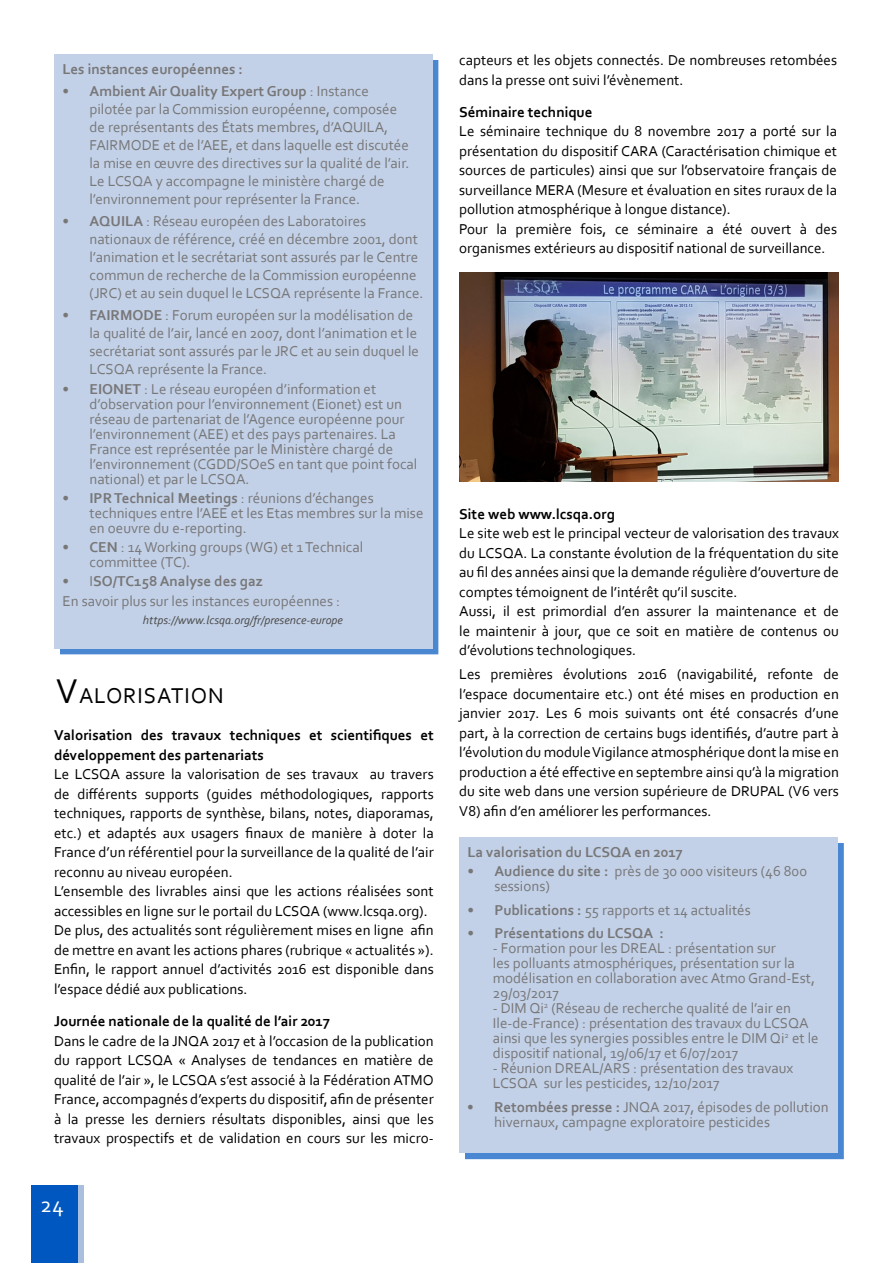
<style>
.page{position:relative;width:893px;height:1263px;background:#fff}
.page>*{position:absolute;margin:0;border:0;box-sizing:border-box;transform-origin:0 0}
.t1{font:22.5px "Corbel";letter-spacing:.04em;color:#000}
.t2{font:22.5px "Corbel";color:#fff}
.t3{font:15px/19.5px "Corbel";color:#000}
.t4{font:15px/15px "Corbel";color:#414042}
.t5{font:700 15px/19.5px "Corbel";color:#000}
.t6{font:700 15px "Corbel";color:#414042}
.t7{font:italic 12px "Corbel";color:#000}
.s1{font-weight:700}
.s2{font-size:36px}
</style>
<div class="page">
<svg style="left:465px;top:843px;width:378px;height:316px;background:#538cd3"></svg>
<div style="left:459px;top:837px;width:378px;height:316px;background:#c2d1e7"></div>
<svg style="left:60px;top:60px;width:378px;height:594px;background:#5e93d5"></svg>
<div style="left:54px;top:54px;width:378px;height:594px;background:#c2d1e7"></div>
<img style="left:459px;top:272px;width:380px;height:210px">
<div style="left:31px;top:1185px;width:47px;height:78px;background:#0057c0"></div>
<div style="left:78px;top:1185px;width:6px;height:78px;background:#aabfde"></div>
<p class="t6" style="left:63px;top:59px;width:182px">Les instances européennes :</p>
<p class="t4" style="left:90px;top:82px;width:322px;line-height:18px;text-indent:-27px"><span class="s1">• Ambient Air Quality Expert Group</span> : Instance pilotée par la Commission européenne, composée de représentants des États membres, d’AQUILA, FAIRMODE et de l’AEE, et dans laquelle est discutée la mise en œuvre des directives sur la qualité de l’air.<br>Le LCSQA y accompagne le ministère chargé de l’environnement pour représenter la France.</p>
<p class="t4" style="left:90px;top:212px;width:335px;line-height:18px;text-indent:-27px"><span class="s1">• AQUILA</span> : Réseau européen des Laboratoires nationaux de référence, créé en décembre 2001, dont l’animation et le secrétariat sont assurés par le Centre commun de recherche de la Commission européenne (JRC) et au sein duquel le LCSQA représente la France.</p>
<p class="t4" style="left:90px;top:306px;width:331px;line-height:18px;text-indent:-27px"><span class="s1">• FAIRMODE</span> : Forum européen sur la modélisation de la qualité de l’air, lancé en 2007, dont l’animation et le secrétariat sont assurés par le JRC et au sein duquel le LCSQA représente la France.</p>
<p class="t4" style="left:90px;top:381px;width:329px;text-indent:-27px"><span class="s1">• EIONET</span> : Le réseau européen d’information et d’observation pour l’environnement (Eionet) est un réseau de partenariat de l’Agence européenne pour l’environnement (AEE) et des pays partenaires. La France est représentée par le Ministère chargé de l’environnement (CGDD/SOeS en tant que point focal national) et par le LCSQA.</p>
<p class="t4" style="left:90px;top:490px;width:335px;text-indent:-27px"><span class="s1">• IPR Technical Meetings</span> : réunions d’échanges techniques entre l’AEE et les Etas membres sur la mise en oeuvre du e-reporting.</p>
<p class="t4" style="left:90px;top:539px;width:275px;text-indent:-27px"><span class="s1">• CEN</span> : 14 Working groups (WG) et 1 Technical committee (TC).</p>
<p class="t4" style="left:63px;top:571px;width:279px;line-height:19.2px">• I<span class="s1">SO/TC158 Analyse des gaz<br></span>En savoir plus sur les instances européennes :</p>
<p class="t7" style="left:143px;top:612px;width:202px">https://www.lcsqa.org/fr/presence-europe</p>
<h1 class="t1" style="left:56px;top:682px;width:169px"><span class="s2">V</span>ALORISATION</h1>
<p class="t5" style="left:54px;top:725px;width:381px">Valorisation des travaux techniques et scientifiques et développement des partenariats</p>
<p class="t3" style="left:54px;top:764px;width:381px">Le LCSQA assure la valorisation de ses travaux au travers de différents supports (guides méthodologiques, rapports techniques, rapports de synthèse, bilans, notes, diaporamas, etc.) et adaptés aux usagers finaux de manière à doter la France d’un référentiel pour la surveillance de la qualité de l’air reconnu au niveau européen.<br>L’ensemble des livrables ainsi que les actions réalisées sont accessibles en ligne sur le portail du LCSQA (www.lcsqa.org).<br>De plus, des actualités sont régulièrement mises en ligne afin de mettre en avant les actions phares (rubrique « actualités »).<br>Enfin, le rapport annuel d’activités 2016 est disponible dans l’espace dédié aux publications.</p>
<p class="t5" style="left:54px;top:1011px;width:278px">Journée nationale de la qualité de l’air 2017</p>
<p class="t3" style="left:54px;top:1030px;width:381px;text-align:justify">Dans le cadre de la JNQA 2017 et à l’occasion de la publication du rapport LCSQA « Analyses de tendances en matière de qualité de l’air », le LCSQA s’est associé à la Fédération ATMO France, accompagnés d’experts du dispositif, afin de présenter à la presse les derniers résultats disponibles, ainsi que les travaux prospectifs et de validation en cours sur les micro-</p>
<h1 class="t2" style="left:40px;top:1191px;width:25px">24</h1>
<p class="t3" style="left:459px;top:50px;width:379px">capteurs et les objets connectés. De nombreuses retombées dans la presse ont suivi l’évènement.</p>
<p class="t5" style="left:459px;top:102px;width:135px">Séminaire technique</p>
<p class="t3" style="left:459px;top:121px;width:379px">Le séminaire technique du 8 novembre 2017 a porté sur la présentation du dispositif CARA (Caractérisation chimique et sources de particules) ainsi que sur l’observatoire français de surveillance MERA (Mesure et évaluation en sites ruraux de la pollution atmosphérique à longue distance).<br>Pour la première fois, ce séminaire a été ouvert à des organismes extérieurs au dispositif national de surveillance.</p>
<p class="t5" style="left:459px;top:504px;width:157px">Site web www.lcsqa.org</p>
<p class="t3" style="left:459px;top:523px;width:381px">Le site web est le principal vecteur de valorisation des travaux du LCSQA. La constante évolution de la fréquentation du site au fil des années ainsi que la demande régulière d’ouverture de comptes témoignent de l’intérêt qu’il suscite.<br>Aussi, il est primordial d’en assurer la maintenance et de le maintenir à jour, que ce soit en matière de contenus ou d’évolutions technologiques.</p>
<p class="t3" style="left:459px;top:664px;width:381px;text-align:justify">Les premières évolutions 2016 (navigabilité, refonte de l’espace documentaire etc.) ont été mises en production en janvier 2017. Les 6 mois suivants ont été consacrés d’une part, à la correction de certains bugs identifiés, d’autre part à l’évolution du module Vigilance atmosphérique dont la mise en production a été effective en septembre ainsi qu’à la migration du site web dans une version supérieure de DRUPAL (V6 vers V8) afin d’en améliorer les performances.</p>
<p class="t6" style="left:467px;top:842px;width:217px">La valorisation du LCSQA en 2017</p>
<p class="t4" style="left:494px;top:863px;width:314px;text-indent:-27px"><span class="s1">• Audience du site :</span> près de 30 000 visiteurs (46 800 sessions)</p>
<p class="t4" style="left:467px;top:902px;width:285px"><span class="s1">• Publications :</span> 55 rapports et 14 actualités</p>
<p class="t6" style="left:467px;top:924px;width:198px">• Présentations du LCSQA :</p>
<p class="t4" style="left:493px;top:940px;width:324px">- Formation pour les DREAL : présentation sur<br>les polluants atmosphériques, présentation sur la modélisation en collaboration avec Atmo Grand-Est, 29/03/2017</p>
<p class="t4" style="left:493px;top:1000px;width:327px">- DIM Qi<sup>2</sup> (Réseau de recherche qualité de l’air en Ile-de-France) : présentation des travaux du LCSQA ainsi que les synergies possibles entre le DIM Qi<sup>2</sup> et le dispositif national, 19/06/17 et 6/07/2017</p>
<p class="t4" style="left:493px;top:1060px;width:302px">- Réunion DREAL/ARS : présentation des travaux<br>LCSQA sur les pesticides, 12/10/2017</p>
<p class="t4" style="left:494px;top:1099px;width:336px;text-indent:-27px"><span class="s1">• Retombées presse :</span> JNQA 2017, épisodes de pollution hivernaux, campagne exploratoire pesticides</p>
</div>
